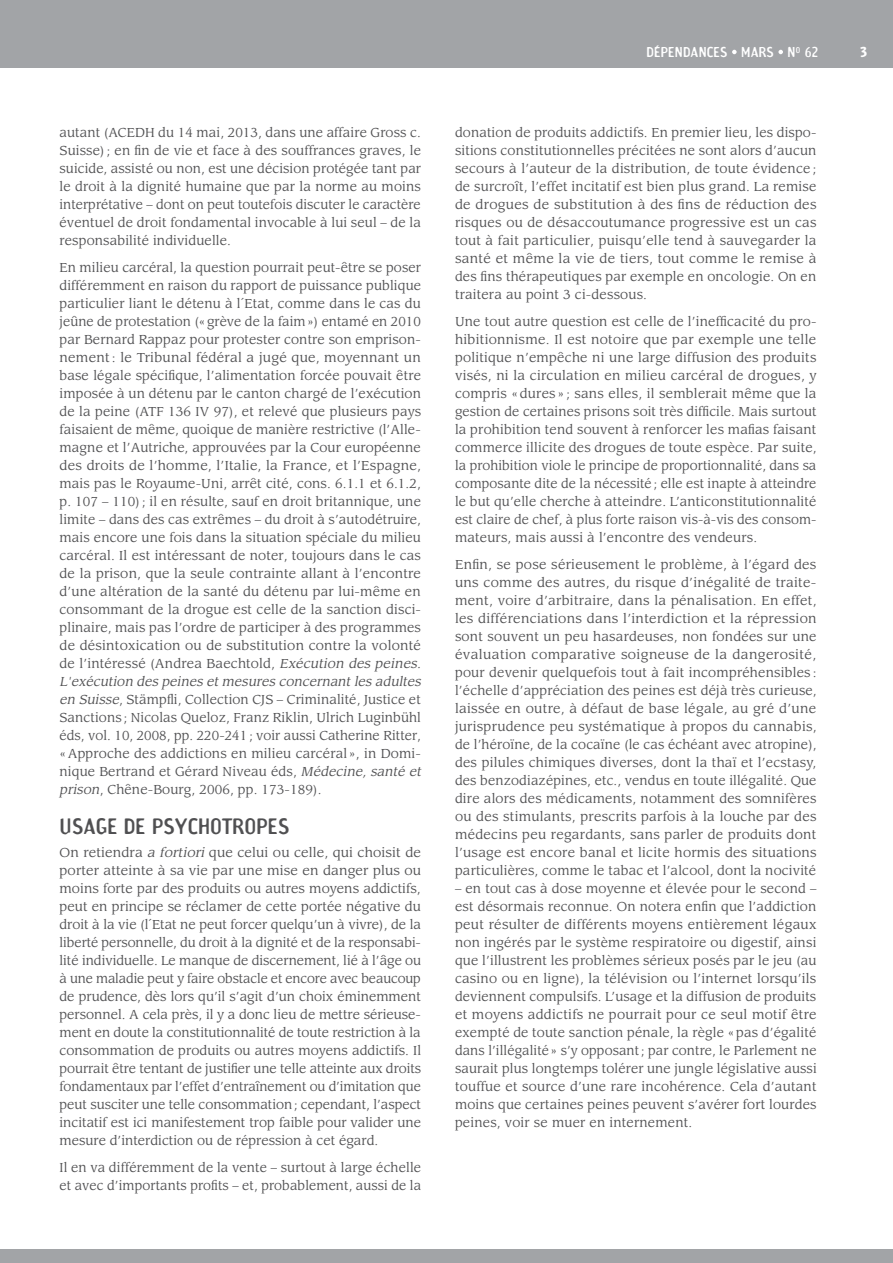
<style>
.page{position:relative;width:893px;height:1263px;background:#fff}
.page>*{position:absolute;margin:0;border:0;box-sizing:border-box;transform-origin:0 0}
.t1{font:21px "Amoebia Sans";letter-spacing:.01em;color:#505052}
.t2{font:13.5px "Amoebia Sans";letter-spacing:.02em;color:#fff}
.t3{font:700 13.5px "Amoebia";color:#fff}
.t4{font:12.75px/18px "Leawood";letter-spacing:.01em;color:#505052;text-align:justify}
.s1{font-style:italic}
</style>
<div class="page">
<div style="left:0;top:0;width:893px;height:68px;background:#a2a4a7"></div>
<div style="left:0;top:1249px;width:893px;height:14px;background:#a2a4a7"></div>
<svg style="left:732px;top:50px;width:5px;height:4px"></svg>
<svg style="left:778px;top:50px;width:5px;height:4px"></svg>
<p class="t4" style="left:60px;top:124px;width:363px">autant (ACEDH du 14 mai, 2013, dans une affaire Gross c.<br>Suisse) ; en fin de vie et face à des souffrances graves, le suicide, assisté ou non, est une décision protégée tant par le droit à la dignité humaine que par la norme au moins interprétative – dont on peut toutefois discuter le caractère éventuel de droit fondamental invocable à lui seul – de la responsabilité individuelle.</p>
<p class="t4" style="left:60px;top:259px;width:365px;text-align:left">En milieu carcéral, la question pourrait peut-être se poser différemment en raison du rapport de puissance publique particulier liant le détenu à l´Etat, comme dans le cas du jeûne de protestation (« grève de la faim ») entamé en 2010 par Bernard Rappaz pour protester contre son emprison&shy;nement : le Tribunal fédéral a jugé que, moyennant un base légale spécifique, l’alimentation forcée pouvait être imposée à un détenu par le canton chargé de l’exécution de la peine (ATF 136 IV 97), et relevé que plusieurs pays faisaient de même, quoique de manière restrictive (l’Alle&shy;magne et l’Autriche, approuvées par la Cour européenne des droits de l’homme, l’Italie, la France, et l’Espagne, mais pas le Royaume-Uni, arrêt cité, cons. 6.1.1 et 6.1.2, p. 107 – 110) ; il en résulte, sauf en droit britannique, une limite – dans des cas extrêmes – du droit à s’autodétruire, mais encore une fois dans la situation spéciale du milieu carcéral. Il est intéressant de noter, toujours dans le cas de la prison, que la seule contrainte allant à l’encontre d’une altération de la santé du détenu par lui-même en consommant de la drogue est celle de la sanction disci&shy;plinaire, mais pas l’ordre de participer à des programmes de désintoxication ou de substitution contre la volonté de l’intéressé (Andrea Baechtold, <span class="s1">Exécution des peines.<br>L 'exécution des p eines et mesures concernant les adultes en Suisse</span>, Stämpfli, Collection CJS – Criminalité, Justice et Sanctions ; Nicolas Queloz, Franz Riklin, Ulrich Luginbühl éds, vol. 10, 2008, pp. 220-241 ; voir aussi Catherine Ritter, « Approche des addictions en milieu carcéral », in Domi&shy;nique Bertrand et Gérard Niveau éds, <span class="s1">Médecine, santé et prison</span>, Chêne-Bourg, 2006, pp. 173-189).</p>
<h1 class="t1" style="left:60px;top:816px;width:231px">USAGE DE PSYCHOTROPES</h1>
<p class="t4" style="left:60px;top:844px;width:363px">On retiendra <span class="s1">a fortiori</span> que celui ou celle, qui choisit de porter atteinte à sa vie par une mise en danger plus ou moins forte par des produits ou autres moyens addictifs, peut en principe se réclamer de cette portée négative du droit à la vie (l´Etat ne peut forcer quelqu’un à vivre), de la liberté personnelle, du droit à la dignité et de la responsabi&shy;lité individuelle. Le manque de discernement, lié à l’âge ou à une maladie peut y faire obstacle et encore avec beaucoup de prudence, dès lors qu’il s’agit d’un choix éminemment personnel. A cela près, il y a donc lieu de mettre sérieuse&shy;ment en doute la constitutionnalité de toute restriction à la consommation de produits ou autres moyens addictifs. Il pourrait être tentant de justifier une telle atteinte aux droits fondamentaux par l’effet d’entraînement ou d’imitation que peut susciter une telle consommation ; cependant, l’aspect incitatif est ici manifestement trop faible pour valider une mesure d’interdiction ou de répression à cet égard.</p>
<p class="t4" style="left:60px;top:1159px;width:363px">Il en va différemment de la vente – surtout à large échelle et avec d’importants profits – et, probablement, aussi de la</p>
<p class="t2" style="left:646px;top:46px;width:173px">DÉPENDANCES MARS N<sup>O</sup> 62</p>
<p class="t3" style="left:861px;top:46px;width:8px">3</p>
<p class="t4" style="left:455px;top:124px;width:363px">donation de produits addictifs. En premier lieu, les dispo&shy;sitions constitutionnelles précitées ne sont alors d’aucun secours à l’auteur de la distribution, de toute évidence ; de surcroît, l’effet incitatif est bien plus grand. La remise de drogues de substitution à des fins de réduction des risques ou de désaccoutumance progressive est un cas tout à fait particulier, puisqu’elle tend à sauvegarder la santé et même la vie de tiers, tout comme le remise à des fins thérapeutiques par exemple en oncologie. On en traitera au point 3 ci-dessous.</p>
<p class="t4" style="left:455px;top:313px;width:363px">Une tout autre question est celle de l’inefficacité du pro&shy;hibitionnisme. Il est notoire que par exemple une telle politique n’empêche ni une large diffusion des produits visés, ni la circulation en milieu carcéral de drogues, y compris « dures » ; sans elles, il semblerait même que la gestion de certaines prisons soit très difficile. Mais surtout la prohibition tend souvent à renforcer les mafias faisant commerce illicite des drogues de toute espèce. Par suite, la prohibition viole le principe de proportionnalité, dans sa composante dite de la nécessité ; elle est inapte à atteindre le but qu’elle cherche à atteindre. L’anticonstitutionnalité est claire de chef, à plus forte raison vis-à-vis des consom&shy;mateurs, mais aussi à l’encontre des vendeurs.</p>
<p class="t4" style="left:455px;top:556px;width:363px">Enfin, se pose sérieusement le problème, à l’égard des uns comme des autres, du risque d’inégalité de traite&shy;ment, voire d’arbitraire, dans la pénalisation. En effet, les différenciations dans l’interdiction et la répression sont souvent un peu hasardeuses, non fondées sur une évaluation comparative soigneuse de la dangerosité, pour devenir quelquefois tout à fait incompréhensibles : l’échelle d’appréciation des peines est déjà très curieuse, laissée en outre, à défaut de base légale, au gré d’une jurisprudence peu systématique à propos du cannabis, de l’héroïne, de la cocaïne (le cas échéant avec atropine), des pilules chimiques diverses, dont la thaï et l’ecstasy, des benzodiazépines, etc., vendus en toute illégalité. Que dire alors des médicaments, notamment des somnifères ou des stimulants, prescrits parfois à la louche par des médecins peu regardants, sans parler de produits dont l’usage est encore banal et licite hormis des situations particulières, comme le tabac et l’alcool, dont la nocivité</p>
<p class="t4" style="left:455px;top:880px;width:363px">– en tout cas à dose moyenne et élevée pour le second – est désormais reconnue. On notera enfin que l’addiction peut résulter de différents moyens entièrement légaux non ingérés par le système respiratoire ou digestif, ainsi que l’illustrent les problèmes sérieux posés par le jeu (au casino ou en ligne), la télévision ou l’internet lorsqu’ils deviennent compulsifs. L’usage et la diffusion de produits et moyens addictifs ne pourrait pour ce seul motif être exempté de toute sanction pénale, la règle « pas d’égalité dans l’illégalité » s’y opposant ; par contre, le Parlement ne saurait plus longtemps tolérer une jungle législative aussi touffue et source d’une rare incohérence. Cela d’autant moins que certaines peines peuvent s’avérer fort lourdes peines, voir se muer en internement.</p>
</div>
